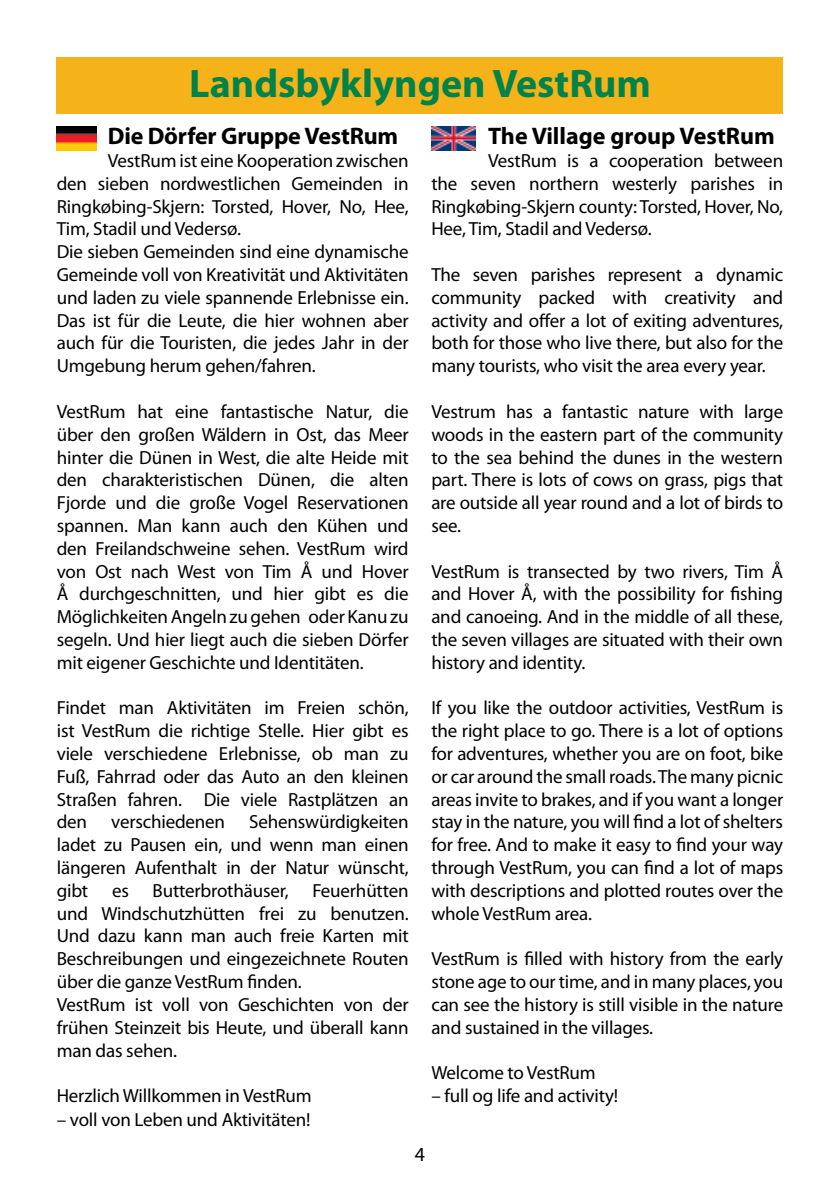
<style>
.page{position:relative;width:840px;height:1191px;background:#fff}
.page>*{position:absolute;margin:0;border:0;box-sizing:border-box;transform-origin:0 0}
.t1{font:700 40px "Myriad Pro";color:#00834b}
.t2{font:700 24px "Myriad Pro";letter-spacing:-.005em;color:#000}
.t3{font:20px "Myriad Pro";color:#000}
.t4{font:19px/22.8px "Myriad Pro";letter-spacing:-.01em;color:#000;text-align:justify}
</style>
<div class="page">
<img style="left:57px;top:126px;width:39px;height:24px">
<img style="left:431px;top:126px;width:44px;height:24px">
<div style="left:57px;top:57px;width:725px;height:56px;background:#f6b319"></div>
<h1 class="t1" style="left:189px;top:57px;width:463px">Landsbyklyngen VestRum</h1>
<p class="t2" style="left:108px;top:120px;width:291px">Die Dörfer Gruppe VestRum</p>
<p class="t4" style="left:57px;top:149px;width:353px;text-align:left;text-indent:51px">VestRum ist eine Kooperation zwischen den sieben nordwestlichen Gemeinden in Ringkøbing-Skjern: Torsted, Hover, No, Hee, Tim, Stadil und Vedersø.<br>Die sieben Gemeinden sind eine dynamische Gemeinde voll von Kreativität und Aktivitäten und laden zu viele spannende Erlebnisse ein.<br>Das ist für die Leute, die hier wohnen aber auch für die Touristen, die jedes Jahr in der Umgebung herum gehen/fahren.</p>
<p class="t4" style="left:57px;top:400px;width:353px">VestRum hat eine fantastische Natur, die über den großen Wäldern in Ost, das Meer hinter die Dünen in West, die alte Heide mit den charakteristischen Dünen, die alten Fjorde und die große Vogel Reservationen spannen. Man kann auch den Kühen und den Freilandschweine sehen. VestRum wird von Ost nach West von Tim Å und Hover Å durchgeschnitten, und hier gibt es die Möglichkeiten Angeln zu gehen oder Kanu zu segeln. Und hier liegt auch die sieben Dörfer mit eigener Geschichte und Identitäten.</p>
<p class="t4" style="left:57px;top:696px;width:353px">Findet man Aktivitäten im Freien schön, ist VestRum die richtige Stelle. Hier gibt es viele verschiedene Erlebnisse, ob man zu Fuß, Fahrrad oder das Auto an den kleinen Straßen fahren. Die viele Rastplätzen an den</p>
<p class="t4" style="left:57px;top:810px;width:353px;text-align:left;text-indent:192px">Sehenswürdigkeiten ladet zu Pausen ein, und wenn man einen längeren Aufenthalt in der Natur wünscht, gibt es Butterbrothäuser, Feuerhütten und Windschutzhütten frei zu benutzen.<br>Und dazu kann man auch freie Karten mit Beschreibungen und eingezeichnete Routen über die ganze VestRum finden.<br>VestRum ist voll von Geschichten von der frühen Steinzeit bis Heute, und überall kann man das sehen.</p>
<p class="t4" style="left:57px;top:1084px;width:256px">Herzlich Willkommen in VestRum</p>
<p class="t4" style="left:57px;top:1108px;width:255px">– voll von Leben und Aktivitäten!</p>
<p class="t4" style="left:111px;top:810px;width:115px">verschiedenen</p>
<p class="t2" style="left:488px;top:120px;width:288px">The Village group VestRum</p>
<p class="t4" style="left:431px;top:149px;width:353px;text-indent:57px">VestRum is a cooperation between the seven northern westerly parishes in Ringkøbing-Skjern county: Torsted, Hover, No, Hee, Tim, Stadil and Vedersø.</p>
<p class="t4" style="left:431px;top:263px;width:353px">The seven parishes represent a dynamic community packed with creativity and activity and offer a lot of exiting adventures, both for those who live there, but also for the many tourists, who visit the area every year.</p>
<p class="t4" style="left:431px;top:400px;width:353px">Vestrum has a fantastic nature with large woods in the eastern part of the community to the sea behind the dunes in the western part. There is lots of cows on grass, pigs that are outside all year round and a lot of birds to see.</p>
<p class="t4" style="left:431px;top:559px;width:353px">VestRum is transected by two rivers, Tim Å and Hover Å, with the possibility for fishing and canoeing. And in the middle of all these, the seven villages are situated with their own history and identity.</p>
<p class="t4" style="left:431px;top:696px;width:353px">If you like the outdoor activities, VestRum is the right place to go. There is a lot of options for adventures, whether you are on foot, bike or car around the small roads. The many picnic areas invite to brakes, and if you want a longer stay in the nature, you will find a lot of shelters for free. And to make it easy to find your way through VestRum, you can find a lot of maps with descriptions and plotted routes over the whole VestRum area.</p>
<p class="t4" style="left:431px;top:947px;width:353px">VestRum is filled with history from the early stone age to our time, and in many places, you can see the history is still visible in the nature and sustained in the villages.</p>
<p class="t4" style="left:431px;top:1061px;width:166px">Welcome to VestRum</p>
<p class="t4" style="left:431px;top:1084px;width:188px">– full og life and activity!</p>
<p class="t3" style="left:414px;top:1141px;width:12px">4</p>
</div>
